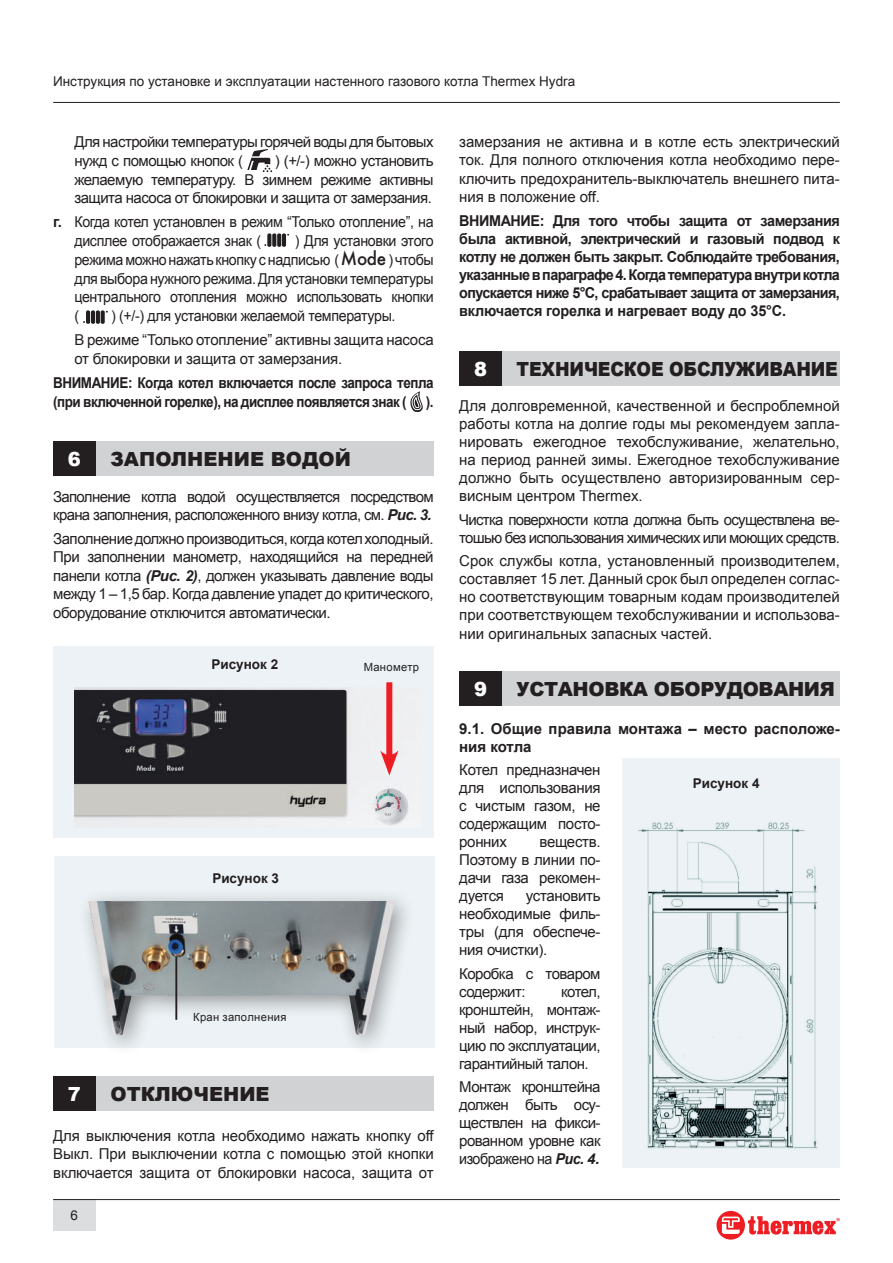
<style>
.page{position:relative;width:893px;height:1263px;background:#fff}
.page>*{position:absolute;margin:0;border:0;box-sizing:border-box;transform-origin:0 0}
.t1{font:900 19.5px "Arial";letter-spacing:-.01em;color:#231f20}
.t2{font:900 19.5px "Arial";letter-spacing:-.01em;color:#231f20;scale:.9 1}
.t3{font:900 19.5px "Arial";color:#fff}
.t4{font:15px/18px "Arial";letter-spacing:-.03em;color:#231f20;text-align:justify}
.t5{font:15px/18.8px "Arial";letter-spacing:-.03em;color:#231f20;scale:.95 1}
.t6{font:700 15px/18px "Arial";letter-spacing:-.035em;color:#231f20;text-align:justify;scale:.96 1}
.t7{font:700 15px/18.8px "Arial";letter-spacing:-.035em;color:#231f20;scale:.9 1}
.t8{font:15px/18px "Arial";letter-spacing:-.05em;color:#231f20}
.t9{font:700 15px/18px "Arial";color:#231f20}
.t10{font:13.5px "Arial";color:#231f20}
.t11{font:700 13.5px "Arial";color:#231f20}
.t12{font:11.25px "Arial";letter-spacing:.025em;color:#231f20}
.s1{font-weight:700}
.s2{font-family:"Futura";font-weight:500;font-size:18px}
.s3{font-weight:700;font-style:italic}
</style>
<div class="page">
<div style="left:53px;top:1199px;width:43px;height:32px;background:#dcdddf"></div>
<hr style="left:53px;top:1199px;width:787px;height:1px;background:#231f20">
<svg style="left:716px;top:1211px;width:124px;height:28px"></svg>
<hr style="left:53px;top:102px;width:787px;height:1px;background:#231f20">
<div style="left:459px;top:351px;width:381px;height:34px;background:#d1d2d4"></div>
<div style="left:459px;top:351px;width:43px;height:34px;background:#231f20"></div>
<div style="left:54px;top:856px;width:381px;height:192px;background:#ecf2f5"></div>
<div style="left:77px;top:888px;width:339px;height:169px;background:#231f20;opacity:.45"></div>
<img style="left:77px;top:902px;width:336px;height:141px">
<hr style="left:175px;top:957px;width:2px;height:63px;background:#231f20">
<div style="left:53px;top:1077px;width:381px;height:34px;background:#d1d2d4"></div>
<div style="left:53px;top:1077px;width:43px;height:34px;background:#231f20"></div>
<div style="left:459px;top:672px;width:381px;height:34px;background:#d1d2d4"></div>
<div style="left:459px;top:672px;width:43px;height:34px;background:#231f20"></div>
<div style="left:622px;top:758px;width:218px;height:410px;background:#ecf2f5"></div>
<img style="left:638px;top:822px;width:180px;height:327px">
<div style="left:53px;top:441px;width:381px;height:34px;background:#d1d2d4"></div>
<div style="left:53px;top:441px;width:43px;height:34px;background:#231f20"></div>
<div style="left:53px;top:646px;width:381px;height:192px;background:#ecf2f5"></div>
<img style="left:75px;top:687px;width:334px;height:138px">
<div style="left:386px;top:682px;width:6px;height:79px;background:#ee1d23"></div>
<svg style="left:380px;top:750px;width:18px;height:25px"></svg>
<svg style="left:410px;top:391px;width:13px;height:21px"></svg>
<hr style="left:282px;top:233px;width:4px;height:14px;background:#231f20;border-radius:2px">
<svg style="left:277px;top:233px;width:4px;height:14px"></svg>
<svg style="left:272px;top:233px;width:4px;height:14px"></svg>
<svg style="left:267px;top:233px;width:4px;height:14px"></svg>
<svg style="left:101px;top:310px;width:4px;height:14px"></svg>
<hr style="left:96px;top:310px;width:4px;height:14px;background:#231f20;border-radius:2px">
<hr style="left:91px;top:310px;width:4px;height:14px;background:#231f20;border-radius:2px">
<hr style="left:86px;top:310px;width:4px;height:14px;background:#231f20;border-radius:2px">
<svg style="left:247px;top:149px;width:25px;height:23px"></svg>
<p class="t10" style="left:53px;top:73px;width:524px">Инструкция по установке и эксплуатации настенного газового котла Thermex Hydra</p>
<p class="t4" style="left:74px;top:133px;width:361px;line-height:18.8px">Для настройки температуры горячей воды для бытовых нужд с помощью кнопок (</p>
<p class="t4" style="left:74px;top:151px;width:361px;line-height:18.8px;text-indent:200px">) (+/-) можно установить желаемую температуру. В зимнем режиме активны защита насоса от блокировки и защита от замерзания.</p>
<p class="t5" style="left:74px;top:213px;width:380px;text-indent:-21px"><span class="s1">г.</span> Когда котел установлен в режим “Только отопление”, на дисплее отображается знак (</p>
<p class="t5" style="left:74px;top:232px;width:380px;text-align:justify;text-indent:220px">) Для установки этого режима можно нажать кнопку с надписью (<span class="s2">Mode</span> ) чтобы для выбора нужного режима. Для установки температуры центрального отопления можно использовать кнопки (</p>
<p class="t5" style="left:74px;top:304px;width:380px;line-height:24px;text-align:center">) (+/-) для установки желаемой температуры.<br>В режиме “Только отопление” активны защита насоса</p>
<p class="t4" style="left:74px;top:350px;width:269px">от блокировки и защита от замерзания.</p>
<p class="t7" style="left:53px;top:374px;width:424px">ВНИМАНИЕ: Когда котел включается после запроса тепла (при включенной горелке), на дисплее появляется знак (</p>
<p class="t7" style="left:426px;top:393px;width:10px">).</p>
<h1 class="t3" style="left:68px;top:445px;width:15px">6</h1>
<h1 class="t1" style="left:111px;top:445px;width:242px">ЗАПОЛНЕНИЕ ВОДОЙ</h1>
<p class="t4" style="left:53px;top:487px;width:382px;line-height:18.5px">Заполнение котла водой осуществляется посредством крана заполнения, расположенного внизу котла, см. <span class="s3">Pис. 3.</span></p>
<p class="t4" style="left:53px;top:530px;width:382px;line-height:18.5px">Заполнение должно производиться, когда котел холодный.<br>При заполнении манометр, находящийся на передней панели котла <span class="s3">(Pис. 2)</span>, должен указывать давление воды между 1 – 1,5 бар. Когда давление упадет до критического, оборудование отключится автоматически.</p>
<p class="t11" style="left:211px;top:655px;width:68px">Рисунок 2</p>
<p class="t12" style="left:364px;top:660px;width:57px">Манометр</p>
<p class="t11" style="left:212px;top:869px;width:68px">Рисунок 3</p>
<p class="t12" style="left:193px;top:1010px;width:95px">Кран заполнения</p>
<h1 class="t3" style="left:68px;top:1080px;width:15px">7</h1>
<h1 class="t1" style="left:111px;top:1080px;width:161px">ОТКЛЮЧЕНИЕ</h1>
<p class="t4" style="left:53px;top:1126px;width:382px;line-height:18.5px">Для выключения котла необходимо нажать кнопку off Bыкл. При выключении котла с помощью этой кнопки включается защита от блокировки насоса, защита от</p>
<p class="t10" style="left:71px;top:1206px;width:9px">6</p>
<p class="t4" style="left:459px;top:133px;width:382px;line-height:18.5px">замерзания не активна и в котле есть электрический ток. Для полного отключения котла необходимо пере&shy;ключить предохранитель-выключатель внешнего пита&shy;ния в положение off.</p>
<p class="t6" style="left:459px;top:212px;width:398px">ВНИМАНИЕ: Для того чтобы защита от замерзания была активной, электрический и газовый подвод к котлу не должен быть закрыт. Соблюдайте требования, указанные в параграфе 4. Когда температура внутри котла опускается ниже 5°C, срабатывает защита от замерзания, включается горелка и нагревает воду до 35°C.</p>
<h1 class="t3" style="left:474px;top:355px;width:15px">8</h1>
<h1 class="t2" style="left:517px;top:355px;width:359px">ТЕХНИЧЕСКОЕ ОБСЛУЖИВАНИЕ</h1>
<p class="t4" style="left:459px;top:397px;width:382px">Для долговременной, качественной и беспроблемной работы котла на долгие годы мы рекомендуем запла&shy;нировать ежегодное техобслуживание, желательно, на период ранней зимы. Ежегодное техобслуживание должно быть осуществлено авторизированным сер&shy;висным центром Thermex.</p>
<p class="t8" style="left:459px;top:510px;width:382px">Чистка поверхности котла должна быть осуществлена ве&shy;тошью без использования химических или моющих средств.</p>
<p class="t4" style="left:459px;top:552px;width:382px">Срок службы котла, установленный производителем, составляет 15 лет. Данный срок был определен соглас&shy;но соответствующим товарным кодам производителей при соответствующем техобслуживании и использова&shy;нии оригинальных запасных частей.</p>
<h1 class="t3" style="left:474px;top:675px;width:15px">9</h1>
<h1 class="t1" style="left:517px;top:675px;width:320px">УСТАНОВКА ОБОРУДОВАНИЯ</h1>
<p class="t9" style="left:459px;top:720px;width:382px">9.1. Общие правила монтажа – место расположе&shy;ния котла</p>
<p class="t4" style="left:459px;top:761px;width:143px">Котел предназначен для использования с чистым газом, не содержащим посто&shy;ронних</p>
<p class="t11" style="left:693px;top:775px;width:68px">Рисунок 4</p>
<p class="t4" style="left:459px;top:833px;width:143px;text-indent:80px">веществ.<br>Поэтому в линии по&shy;дачи газа рекомен&shy;дуется</p>
<p class="t4" style="left:459px;top:887px;width:143px;text-indent:67px">установить необходимые филь&shy;тры (для обеспече&shy;ния очистки).</p>
<p class="t4" style="left:459px;top:965px;width:143px">Коробка с товаром содержит:</p>
<p class="t4" style="left:459px;top:983px;width:143px;text-indent:102px">котел, кронштейн, монтаж&shy;ный набор, инструк&shy;цию по эксплуатации, гарантийный талон.</p>
<p class="t4" style="left:459px;top:1078px;width:143px">Монтаж кронштейна должен быть осу&shy;ществлен на фикси&shy;рованном уровне как изображено на <span class="s3">Pис. 4.</span></p>
</div>
